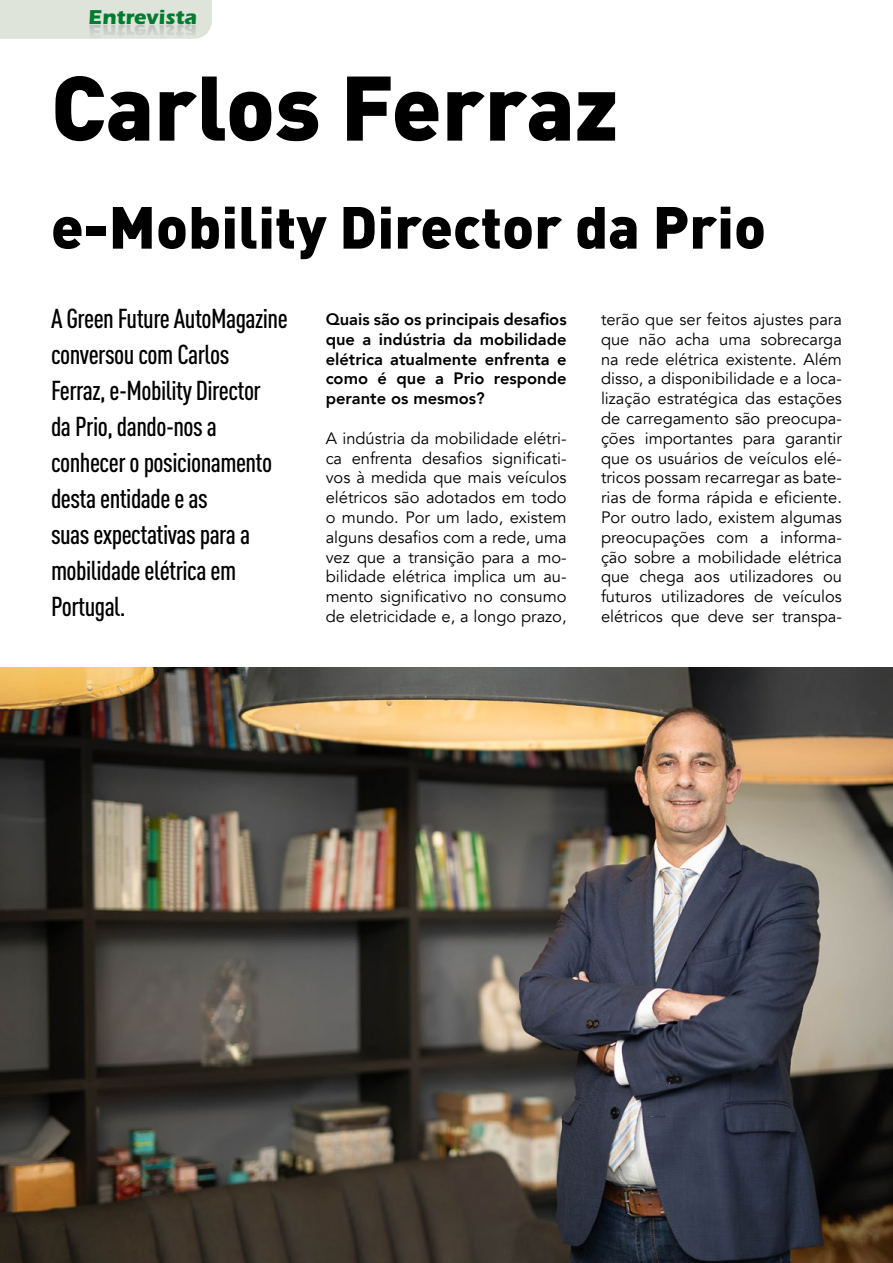
<style>
.page{position:relative;width:893px;height:1263px;background:#fff}
.page>*{position:absolute;margin:0;border:0;box-sizing:border-box;transform-origin:0 0}
.t1{font:900 90px "DIN";color:#000}
.t2{font:900 58.5px "DIN";color:#000}
.t3{font:500 27px/36px "DIN Cond";letter-spacing:-.02em;color:#000}
.t4{font:700 20.85px "ITC Eras Std";color:#007c2f}
.t5{font:16.5px/19.8px "Avenir";color:#000;text-align:justify}
.t6{font:800 16.5px/19.8px "Avenir";color:#000;text-align:justify}
</style>
<div class="page">
<img style="left:0;top:668px;width:893px;height:595px">
<svg style="left:0;top:0;width:212px;height:39px;background:#dce2d8"></svg>
<p class="t4" style="left:88px;top:5px;width:110px">Entrevista</p>
<h1 class="t1" style="left:51px;top:48px;width:569px">Carlos Ferraz</h1>
<h2 class="t2" style="left:51px;top:188px;width:717px">e-Mobility Director da Prio</h2>
<h3 class="t3" style="left:51px;top:300px;width:238px">A Green Future AutoMagazine conversou com Carlos<br>Ferraz, e-Mobility Director da Prio, dando-nos a conhecer o posicionamento desta entidade e as<br>suas expectativas para a mobilidade elétrica em<br>Portugal.</h3>
<p class="t5" style="left:601px;top:310px;width:242px">terão que ser feitos ajustes para que não acha uma sobrecarga na rede elétrica existente. Além disso, a disponibilidade e a loca&shy;lização estratégica das estações de carregamento são preocupa&shy;ções importantes para garantir que os usuários de veículos elé&shy;tricos possam recarregar as bate&shy;rias de forma rápida e eficiente.<br>Por outro lado, existem algumas preocupações com a informa&shy;ção sobre a mobilidade elétrica que chega aos utilizadores ou futuros utilizadores de veículos elétricos que deve ser transpa-</p>
<p class="t6" style="left:326px;top:309px;width:242px">Quais são os principais desafios que a indústria da mobilidade elétrica atualmente enfrenta e como é que a Prio responde perante os mesmos?</p>
<p class="t5" style="left:326px;top:428px;width:242px">A indústria da mobilidade elétri&shy;ca enfrenta desafios significati&shy;vos à medida que mais veículos elétricos são adotados em todo o mundo. Por um lado, existem alguns desafios com a rede, uma vez que a transição para a mo&shy;bilidade elétrica implica um au&shy;mento significativo no consumo de eletricidade e, a longo prazo,</p>
</div>
